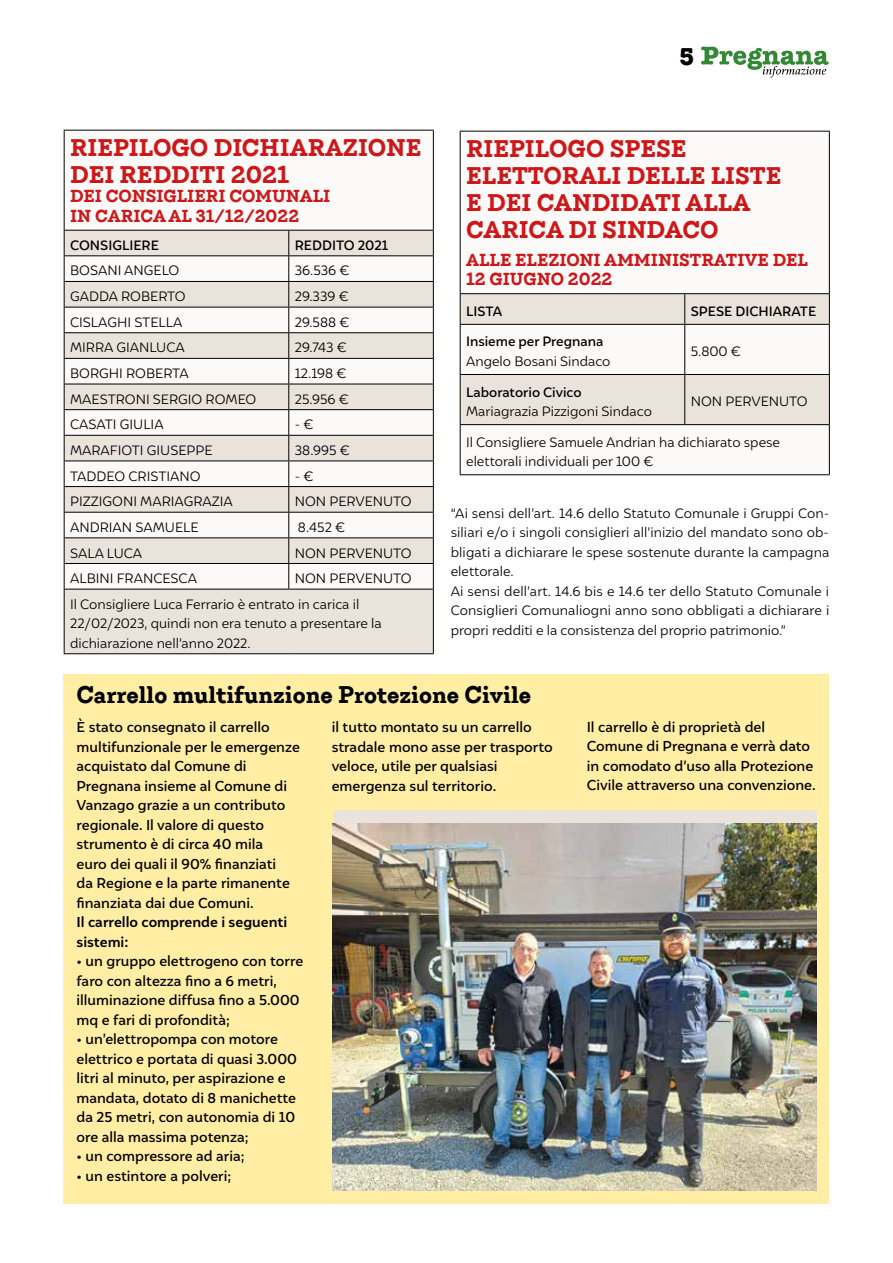
<style>
.page{position:relative;width:893px;height:1263px;background:#fff}
.page>*{position:absolute;margin:0;border:0;box-sizing:border-box;transform-origin:0 0}
.t1{font:700 27px/27px "Emy Slab";color:#cd1719}
.t2{font:700 27px "Emy Slab";color:#000}
.t3{font:900 27px "Emy Slab";color:#000}
.t4{font:700 19.5px/19.5px "Emy Slab";color:#cd1719}
.t5{font:500 14.25px/19.5px "Igna Sans";color:#000}
.t6{font:700 14.25px/19.5px "Igna Sans";color:#000}
.t7{font:300 13.5px/19.5px "Igna Sans";color:#000}
.t8{font:500 13.5px "Igna Sans";color:#000}
</style>
<div class="page">
<svg style="left:701px;top:47px;width:128px;height:31px"></svg>
<div style="left:64px;top:674px;width:765px;height:529px;background:#ffeea4"></div>
<div style="left:333px;top:810px;width:483px;height:381px;background:#eae3db"></div>
<img style="left:333px;top:824px;width:483px;height:367px">
<svg style="left:65px;top:231px;width:368px;height:422px;fill:#eae3db"></svg>
<hr style="left:64px;top:130px;width:225px;height:1px;background:#000">
<hr style="left:64px;top:131px;width:1px;height:99px;background:#000">
<hr style="left:289px;top:130px;width:145px;height:1px;background:#000">
<hr style="left:433px;top:131px;width:1px;height:99px;background:#000">
<hr style="left:64px;top:230px;width:225px;height:1px;background:#000">
<hr style="left:289px;top:230px;width:145px;height:1px;background:#000">
<hr style="left:64px;top:255px;width:225px;height:1px;background:#000">
<hr style="left:289px;top:255px;width:145px;height:1px;background:#000">
<hr style="left:64px;top:281px;width:225px;height:1px;background:#000">
<hr style="left:289px;top:281px;width:145px;height:1px;background:#000">
<hr style="left:64px;top:307px;width:225px;height:1px;background:#000">
<hr style="left:289px;top:307px;width:145px;height:1px;background:#000">
<hr style="left:64px;top:332px;width:225px;height:1px;background:#000">
<hr style="left:289px;top:332px;width:145px;height:1px;background:#000">
<hr style="left:64px;top:358px;width:225px;height:1px;background:#000">
<hr style="left:289px;top:358px;width:145px;height:1px;background:#000">
<hr style="left:64px;top:384px;width:225px;height:1px;background:#000">
<hr style="left:289px;top:384px;width:145px;height:1px;background:#000">
<hr style="left:64px;top:409px;width:225px;height:1px;background:#000">
<hr style="left:289px;top:409px;width:145px;height:1px;background:#000">
<hr style="left:64px;top:435px;width:225px;height:1px;background:#000">
<hr style="left:289px;top:435px;width:145px;height:1px;background:#000">
<hr style="left:64px;top:460px;width:225px;height:1px;background:#000">
<hr style="left:289px;top:460px;width:145px;height:1px;background:#000">
<hr style="left:64px;top:486px;width:225px;height:1px;background:#000">
<hr style="left:289px;top:486px;width:145px;height:1px;background:#000">
<hr style="left:64px;top:512px;width:225px;height:1px;background:#000">
<hr style="left:289px;top:512px;width:145px;height:1px;background:#000">
<hr style="left:64px;top:537px;width:225px;height:1px;background:#000">
<hr style="left:289px;top:537px;width:145px;height:1px;background:#000">
<hr style="left:64px;top:563px;width:225px;height:1px;background:#000">
<svg style="left:64px;top:231px;width:1px;height:358px"></svg>
<hr style="left:289px;top:563px;width:145px;height:1px;background:#000">
<svg style="left:288px;top:231px;width:1px;height:358px"></svg>
<svg style="left:433px;top:231px;width:1px;height:358px"></svg>
<hr style="left:64px;top:589px;width:225px;height:1px;background:#000">
<hr style="left:64px;top:589px;width:1px;height:64px;background:#000">
<hr style="left:289px;top:589px;width:145px;height:1px;background:#000">
<hr style="left:433px;top:589px;width:1px;height:64px;background:#000">
<hr style="left:64px;top:653px;width:225px;height:1px;background:#000">
<hr style="left:289px;top:653px;width:145px;height:1px;background:#000">
<svg style="left:461px;top:132px;width:368px;height:342px"></svg>
<svg style="left:461px;top:294px;width:368px;height:130px;fill:#eae3db"></svg>
<hr style="left:460px;top:131px;width:225px;height:1px;background:#000">
<hr style="left:460px;top:132px;width:1px;height:161px;background:#000">
<hr style="left:685px;top:131px;width:145px;height:1px;background:#000">
<hr style="left:829px;top:132px;width:1px;height:161px;background:#000">
<hr style="left:460px;top:293px;width:225px;height:1px;background:#000">
<hr style="left:460px;top:294px;width:1px;height:30px;background:#000">
<hr style="left:685px;top:293px;width:145px;height:1px;background:#000">
<hr style="left:684px;top:294px;width:1px;height:30px;background:#000">
<hr style="left:829px;top:294px;width:1px;height:30px;background:#000">
<hr style="left:460px;top:324px;width:225px;height:1px;background:#000">
<hr style="left:460px;top:325px;width:1px;height:49px;background:#000">
<hr style="left:685px;top:324px;width:145px;height:1px;background:#000">
<hr style="left:684px;top:325px;width:1px;height:49px;background:#000">
<hr style="left:829px;top:325px;width:1px;height:49px;background:#000">
<hr style="left:460px;top:374px;width:225px;height:1px;background:#000">
<hr style="left:460px;top:375px;width:1px;height:49px;background:#000">
<hr style="left:685px;top:374px;width:145px;height:1px;background:#000">
<hr style="left:684px;top:375px;width:1px;height:49px;background:#000">
<hr style="left:829px;top:375px;width:1px;height:49px;background:#000">
<hr style="left:460px;top:424px;width:225px;height:1px;background:#000">
<hr style="left:460px;top:425px;width:1px;height:49px;background:#000">
<hr style="left:685px;top:424px;width:145px;height:1px;background:#000">
<hr style="left:829px;top:425px;width:1px;height:49px;background:#000">
<hr style="left:460px;top:474px;width:225px;height:1px;background:#000">
<hr style="left:685px;top:474px;width:145px;height:1px;background:#000">
<h1 class="t1" style="left:70px;top:133px;width:353px">RIEPILOGO DICHIARAZIONE<br>DEI REDDITI 2021</h1>
<h2 class="t4" style="left:70px;top:186px;width:262px">DEI CONSIGLIERI COMUNALI<br>IN CARICA AL 31/12/2022</h2>
<p class="t8" style="left:70px;top:236px;width:90px">CONSIGLIERE</p>
<p class="t8" style="left:295px;top:236px;width:95px">REDDITO 2021</p>
<p class="t7" style="left:70px;top:261px;width:111px">BOSANI ANGELO</p>
<p class="t7" style="left:295px;top:261px;width:56px">36.536 €</p>
<p class="t7" style="left:70px;top:286px;width:117px">GADDA ROBERTO</p>
<p class="t7" style="left:295px;top:286px;width:55px">29.339 €</p>
<p class="t7" style="left:70px;top:312px;width:114px">CISLAGHI STELLA</p>
<p class="t7" style="left:295px;top:312px;width:56px">29.588 €</p>
<p class="t7" style="left:70px;top:337px;width:116px">MIRRA GIANLUCA</p>
<p class="t7" style="left:295px;top:337px;width:53px">29.743 €</p>
<p class="t7" style="left:70px;top:363px;width:120px">BORGHI ROBERTA</p>
<p class="t7" style="left:295px;top:363px;width:53px">12.198 €</p>
<p class="t7" style="left:70px;top:389px;width:188px">MAESTRONI SERGIO ROMEO</p>
<p class="t7" style="left:295px;top:389px;width:56px">25.956 €</p>
<p class="t7" style="left:70px;top:414px;width:95px">CASATI GIULIA</p>
<p class="t7" style="left:295px;top:414px;width:20px">- €</p>
<p class="t7" style="left:70px;top:440px;width:144px">MARAFIOTI GIUSEPPE</p>
<p class="t7" style="left:295px;top:440px;width:56px">38.995 €</p>
<p class="t7" style="left:70px;top:466px;width:132px">TADDEO CRISTIANO</p>
<p class="t7" style="left:295px;top:466px;width:20px">- €</p>
<p class="t7" style="left:70px;top:491px;width:164px">PIZZIGONI MARIAGRAZIA</p>
<p class="t7" style="left:295px;top:491px;width:118px">NON PERVENUTO</p>
<p class="t7" style="left:70px;top:517px;width:130px">ANDRIAN SAMUELE</p>
<p class="t7" style="left:298px;top:517px;width:49px">8.452 €</p>
<p class="t7" style="left:70px;top:543px;width:74px">SALA LUCA</p>
<p class="t7" style="left:295px;top:543px;width:118px">NON PERVENUTO</p>
<p class="t7" style="left:70px;top:568px;width:128px">ALBINI FRANCESCA</p>
<p class="t7" style="left:70px;top:565px;width:343px;line-height:25.7px;text-indent:225px">NON PERVENUTO<br>Il Consigliere Luca Ferrario è entrato in carica il</p>
<p class="t7" style="left:70px;top:613px;width:313px">22/02/2023, quindi non era tenuto a presentare la dichiarazione nell’anno 2022.</p>
<h1 class="t3" style="left:680px;top:40px;width:16px">5</h1>
<h1 class="t1" style="left:466px;top:134px;width:317px">RIEPILOGO SPESE<br>ELETTORALI DELLE LISTE<br>E DEI CANDIDATI ALLA<br>CARICA DI SINDACO</h1>
<h2 class="t4" style="left:466px;top:249px;width:343px">ALLE ELEZIONI AMMINISTRATIVE DEL<br>12 GIUGNO 2022</h2>
<p class="t8" style="left:466px;top:302px;width:38px">LISTA</p>
<p class="t8" style="left:691px;top:302px;width:127px">SPESE DICHIARATE</p>
<p class="t8" style="left:466px;top:333px;width:139px">Insieme per Pregnana</p>
<p class="t7" style="left:466px;top:351px;width:146px">Angelo Bosani Sindaco</p>
<p class="t7" style="left:691px;top:341px;width:52px">5.800 €</p>
<p class="t8" style="left:466px;top:383px;width:117px">Laboratorio Civico</p>
<p class="t7" style="left:466px;top:401px;width:187px">Mariagrazia Pizzigoni Sindaco</p>
<p class="t7" style="left:691px;top:391px;width:118px">NON PERVENUTO</p>
<p class="t7" style="left:466px;top:432px;width:315px">Il Consigliere Samuele Andrian ha dichiarato spese elettorali individuali per 100 €</p>
<p class="t7" style="left:451px;top:503px;width:380px">“Ai sensi dell’art. 14.6 dello Statuto Comunale i Gruppi Con&shy;siliari e/o i singoli consiglieri all’inizio del mandato sono ob&shy;bligati a dichiarare le spese sostenute durante la campagna elettorale.<br>Ai sensi dell’art. 14.6 bis e 14.6 ter dello Statuto Comunale i Consiglieri Comunaliogni anno sono obbligati a dichiarare i propri redditi e la consistenza del proprio patrimonio.”</p>
<h1 class="t2" style="left:77px;top:679px;width:456px">Carrello multifunzione Protezione Civile</h1>
<p class="t5" style="left:77px;top:717px;width:225px">È stato consegnato il carrello multifunzionale per le emergenze acquistato dal Comune di<br>Pregnana insieme al Comune di<br>Vanzago grazie a un contributo regionale. Il valore di questo strumento è di circa 40 mila<br>euro dei quali il 90% finanziati<br>da Regione e la parte rimanente finanziata dai due Comuni.</p>
<p class="t6" style="left:77px;top:912px;width:212px">Il carrello comprende i seguenti sistemi:</p>
<p class="t5" style="left:77px;top:951px;width:228px">• un gruppo elettrogeno con torre faro con altezza fino a 6 metri, illuminazione diffusa fino a 5.000 mq e fari di profondità;</p>
<p class="t5" style="left:77px;top:1029px;width:222px">• un’elettropompa con motore elettrico e portata di quasi 3.000 litri al minuto, per aspirazione e mandata, dotato di 8 manichette da 25 metri, con autonomia di 10 ore alla massima potenza;</p>
<p class="t5" style="left:77px;top:1146px;width:170px">• un compressore ad aria;</p>
<p class="t5" style="left:77px;top:1165px;width:156px">• un estintore a polveri;</p>
<p class="t5" style="left:332px;top:717px;width:223px">il tutto montato su un carrello stradale mono asse per trasporto veloce, utile per qualsiasi emergenza sul territorio.</p>
<p class="t5" style="left:587px;top:717px;width:230px">Il carrello è di proprietà del<br>Comune di Pregnana e verrà dato in comodato d’uso alla Protezione<br>Civile attraverso una convenzione.</p>
</div>
